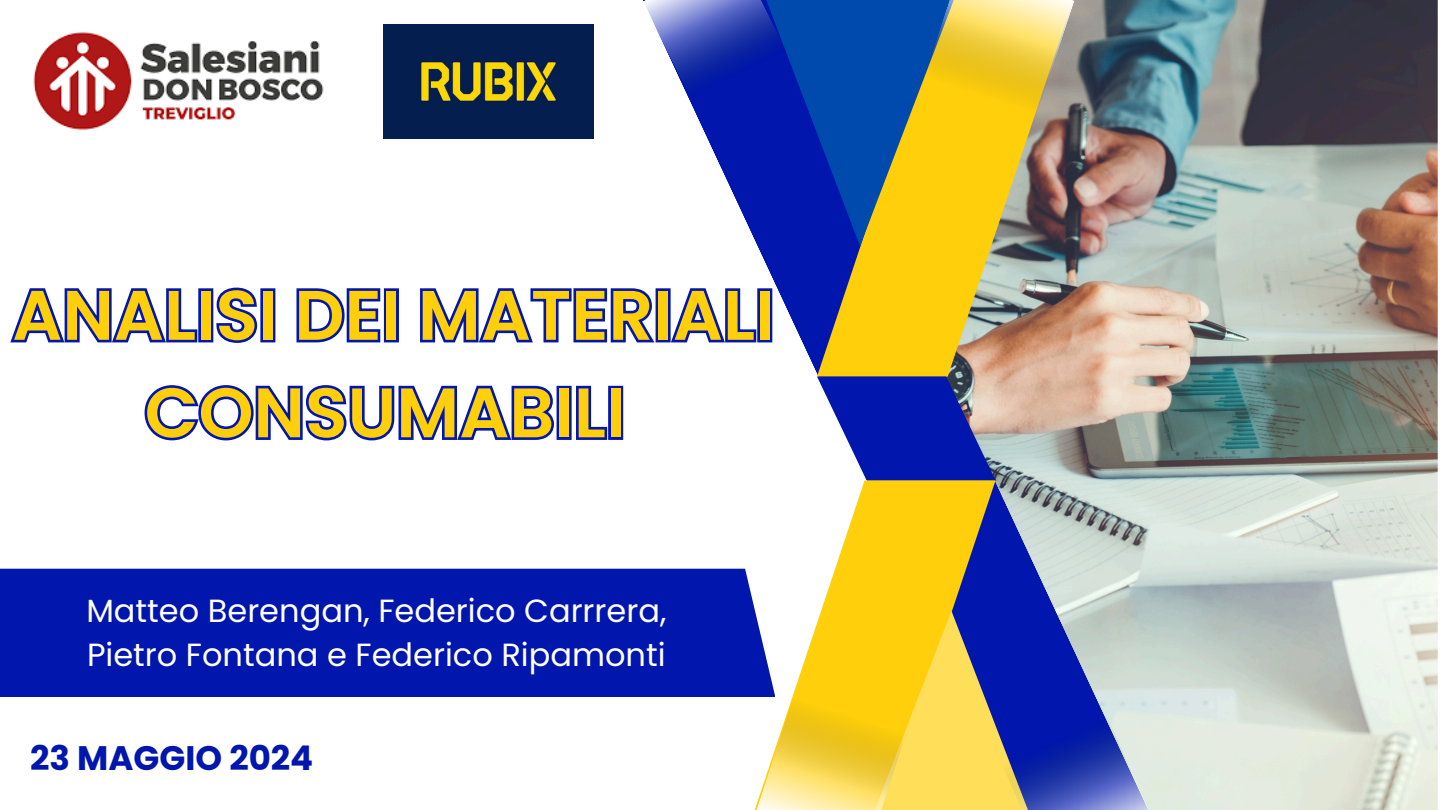
<style>
.page{position:relative;width:1440px;height:810px;background:#fff}
.page>*{position:absolute;margin:0;border:0;box-sizing:border-box;transform-origin:0 0}
.t1{font:600 70px/97.5px "Poppins";color:#ffcf0c;text-align:center}
.t2{font:700 34px "Poppins";color:#0016ad}
.t3{font:32px/44.2px "Poppins";color:#fff}
</style>
<div class="page">
<img style="left:1177px;top:0;width:261px;height:810px">
<img style="left:631px;top:0;width:546px;height:810px">
<svg style="left:817px;top:0;width:261px;height:377px;background:#c2a54d"></svg>
<svg style="left:734px;top:480px;width:262px;height:330px"></svg>
<svg style="left:817px;top:377px;width:179px;height:103px;background:#3c4bb7"></svg>
<svg style="left:642px;top:0;width:433px;height:246px;background:#7d848b"></svg>
<svg style="left:756px;top:611px;width:398px;height:199px;background:#b3a77d"></svg>
<div style="left:0;top:569px;width:775px;height:128px;background:#0016ad"></div>
<img style="left:33px;top:32px;width:291px;height:98px">
<img style="left:384px;top:24px;width:210px;height:114px">
<svg style="left:10px;top:281px;width:765px;height:66px"></svg>
<svg style="left:144px;top:385px;width:480px;height:56px"></svg>
<p class="t1" style="left:12px;top:267px;width:764px">ANALISI DEI MATERIALI<br>CONSUMABILI</p>
<p class="t3" style="left:86px;top:588px;width:581px">Matteo Berengan, Federico Carrrera,<br>Pietro Fontana e Federico Ripamonti</p>
<p class="t2" style="left:30px;top:735px;width:285px">23 MAGGIO 2024</p>
</div>
